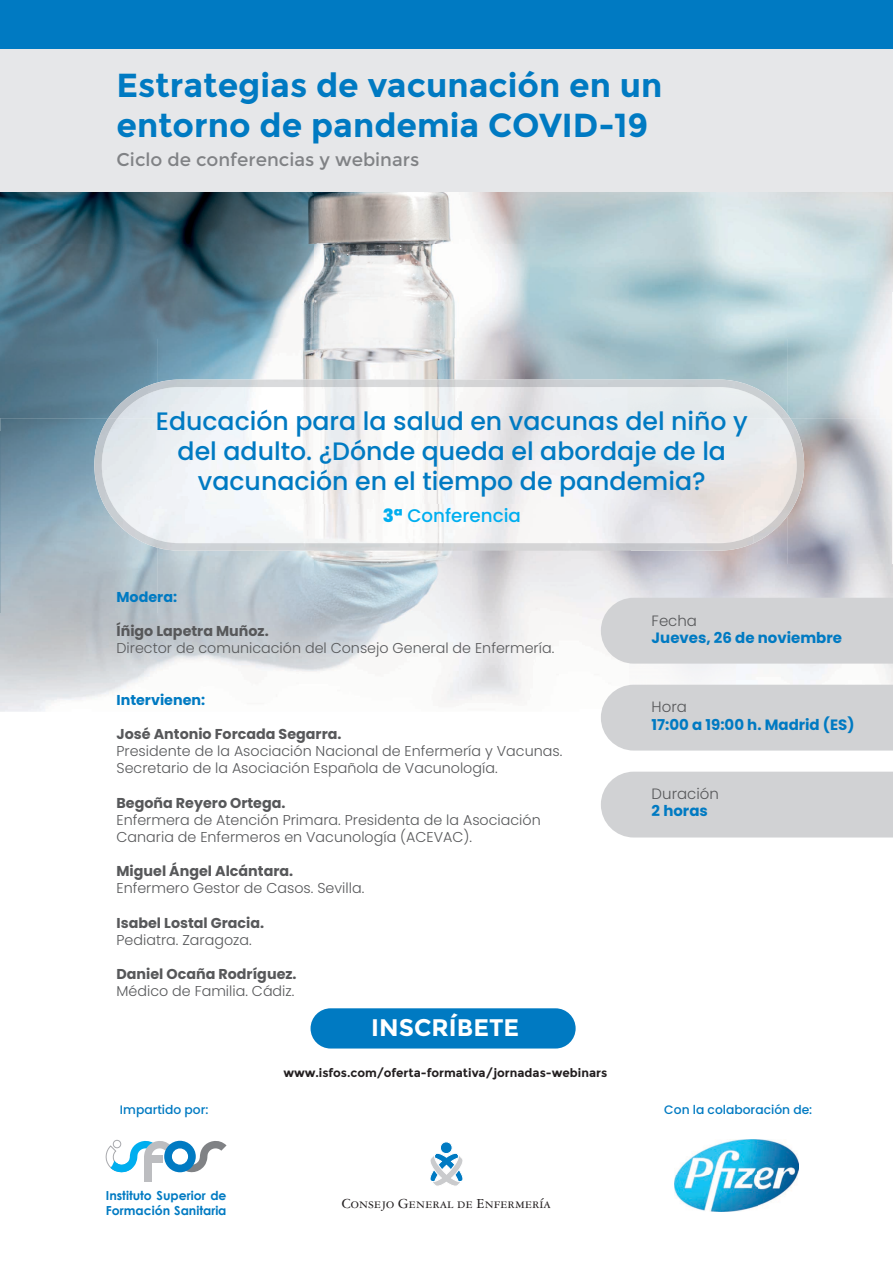
<style>
.page{position:relative;width:893px;height:1263px;background:#fff}
.page>*{position:absolute;margin:0;border:0;box-sizing:border-box;transform-origin:0 0}
.t1{font:700 33.3px/39.9px "Montserrat";color:#007ac2}
.t2{font:500 25.2px/30.3px "Poppins";color:#007ac2;text-align:center}
.t3{font:700 24px "Montserrat";color:#fff}
.t4{font:18.3px "Montserrat";color:#808285}
.t5{font:500 18.3px "Poppins";color:#00aeef}
.t6{font:700 15px "Poppins";color:#007ac2}
.t7{font:300 15px "Poppins";color:#57585a}
.t8{font:14.7px "Garamond Three SC";color:#231f20}
.t9{font:300 14.25px/17.1px "Poppins";color:#57585a}
.t10{font:700 14.25px "Poppins";color:#57585a}
.t11{font:700 14.25px "Poppins";color:#007ac2}
.t12{font:700 12.45px/15px "Century Gothic";color:#007ac2}
.t13{font:500 12.3px "Poppins";color:#007ac2}
.t14{font:700 12px "Montserrat";color:#231f20}
.s1{font-weight:800}
</style>
<div class="page">
<img style="left:0;top:192px;width:787px;height:146px">
<img style="left:0;top:338px;width:157px;height:80px">
<img style="left:157px;top:338px;width:368px;height:42px">
<img style="left:892px;top:550px;width:1px;height:122px">
<img style="left:0;top:418px;width:94px;height:98px">
<img style="left:315px;top:551px;width:315px;height:152px">
<img style="left:145px;top:418px;width:598px;height:86px">
<img style="left:145px;top:504px;width:331px;height:31px">
<img style="left:108px;top:380px;width:682px;height:38px">
<img style="left:94px;top:418px;width:51px;height:125px">
<img style="left:753px;top:418px;width:51px;height:125px">
<img style="left:145px;top:535px;width:609px;height:16px">
<div style="left:0;top:0;width:893px;height:143px;background:#007ac2"></div>
<div style="left:0;top:49px;width:893px;height:143px;background:#e6e7e9"></div>
<div style="left:144px;top:1156px;width:7px;height:26px;background:#bcbdc0"></div>
<svg style="left:105px;top:1140px;width:122px;height:34px"></svg>
<div style="left:601px;top:598px;width:292px;height:66px;background:#d1d2d4"></div>
<div style="left:601px;top:685px;width:292px;height:65px;background:#d1d2d4"></div>
<div style="left:601px;top:772px;width:292px;height:65px;background:#d1d2d4"></div>
<img style="left:675px;top:1140px;width:123px;height:71px">
<svg style="left:430px;top:1142px;width:33px;height:44px"></svg>
<div style="left:311px;top:1008px;width:265px;height:40px;background:#007ac2;border-radius:20px"></div>
<h1 class="t1" style="left:117px;top:66px;width:547px">Estrategias de vacunación en un entorno de pandemia COVID-19</h1>
<p class="t4" style="left:117px;top:149px;width:304px">Ciclo de conferencias y webinars</p>
<h2 class="t2" style="left:156px;top:406px;width:594px">Educación para la salud en vacunas del niño y del adulto. ¿Dónde queda el abordaje de la vacunación en el tiempo de pandemia?</h2>
<p class="t5" style="left:383px;top:504px;width:140px"><span class="s1">3ª</span> Conferencia</p>
<p class="t11" style="left:117px;top:588px;width:62px">Modera:</p>
<p class="t10" style="left:117px;top:623px;width:154px">Íñigo Lapetra Muñoz.</p>
<p class="t9" style="left:117px;top:640px;width:439px">Director de comunicación del Consejo General de Enfermería.</p>
<p class="t11" style="left:117px;top:691px;width:90px">Intervienen:</p>
<p class="t10" style="left:117px;top:726px;width:227px">José Antonio Forcada Segarra.</p>
<p class="t9" style="left:117px;top:743px;width:447px">Presidente de la Asociación Nacional de Enfermería y Vacunas.<br>Secretario de la Asociación Española de Vacunología.</p>
<p class="t10" style="left:117px;top:794px;width:171px">Begoña Reyero Ortega.</p>
<p class="t9" style="left:117px;top:811px;width:426px">Enfermera de Atención Primara. Presidenta de la Asociación<br>Canaria de Enfermeros en Vacunología (ACEVAC).</p>
<p class="t10" style="left:117px;top:863px;width:178px">Miguel Ángel Alcántara.</p>
<p class="t9" style="left:117px;top:880px;width:249px">Enfermero Gestor de Casos. Sevilla.</p>
<p class="t10" style="left:117px;top:914px;width:149px">Isabel Lostal Gracia.</p>
<p class="t9" style="left:117px;top:931px;width:137px">Pediatra. Zaragoza.</p>
<p class="t10" style="left:117px;top:966px;width:182px">Daniel Ocaña Rodríguez.</p>
<p class="t9" style="left:117px;top:983px;width:179px">Médico de Familia. Cádiz.</p>
<h3 class="t3" style="left:371px;top:1013px;width:149px">INSCRÍBETE</h3>
<p class="t14" style="left:283px;top:1066px;width:325px">www.isfos.com/oferta-formativa/jornadas-webinars</p>
<p class="t7" style="left:652px;top:612px;width:47px">Fecha</p>
<p class="t6" style="left:652px;top:629px;width:192px">Jueves, 26 de noviembre</p>
<p class="t7" style="left:652px;top:698px;width:37px">Hora</p>
<p class="t6" style="left:652px;top:716px;width:204px">17:00 a 19:00 h. Madrid (ES)</p>
<p class="t7" style="left:652px;top:785px;width:69px">Duración</p>
<p class="t6" style="left:652px;top:802px;width:58px">2 horas</p>
<p class="t13" style="left:120px;top:1102px;width:90px">Impartido por:</p>
<p class="t13" style="left:664px;top:1102px;width:149px">Con la colaboración de:</p>
<p class="t12" style="left:106px;top:1188px;width:122px">Instituto Superior de<br>Formación Sanitaria</p>
<p class="t8" style="left:342px;top:1195px;width:210px">Consejo General de Enfermería</p>
</div>
